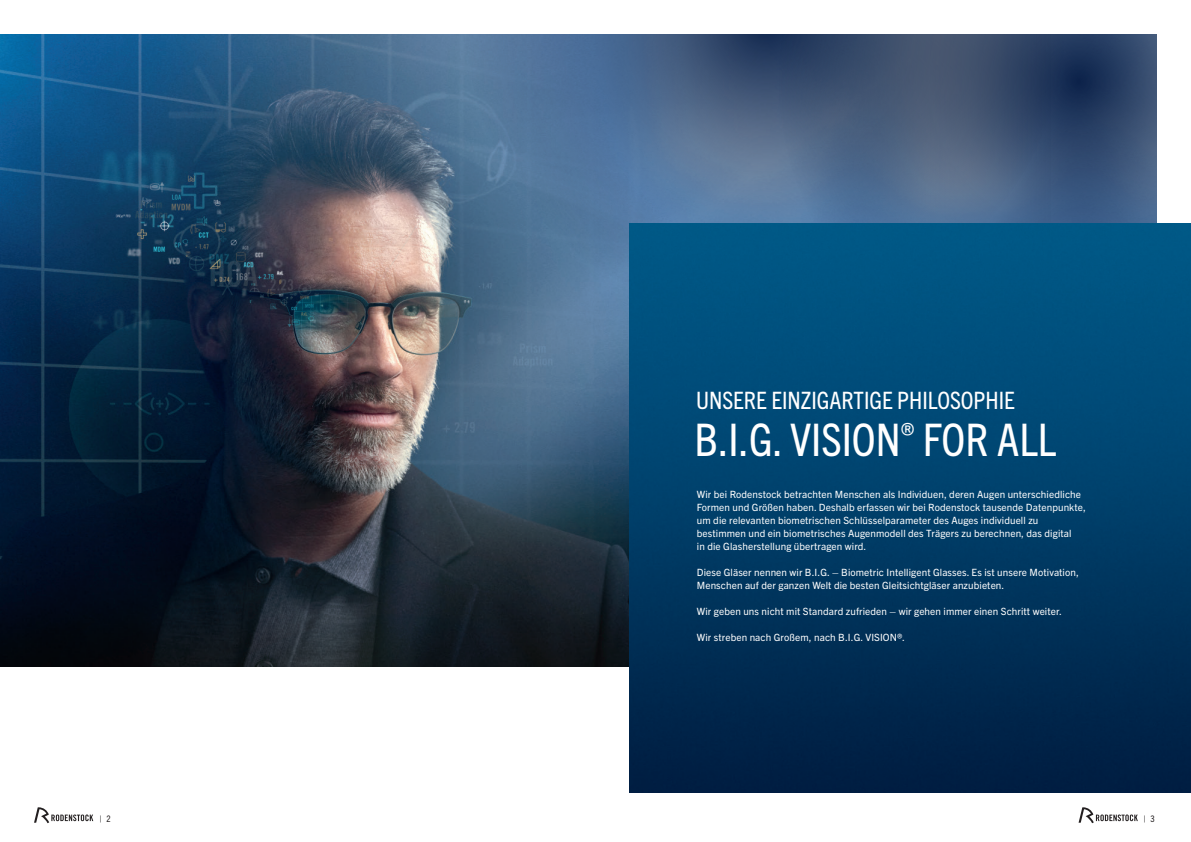
<style>
.page{position:relative;width:1191px;height:842px;background:#fff}
.page>*{position:absolute;margin:0;border:0;box-sizing:border-box;transform-origin:0 0}
.t1{font:condensed 45px "Trade Gothic Next LT Pro";color:#fff}
.t2{font:condensed 24px "Trade Gothic Next LT Pro";color:#fff}
.t3{font:10px/13px "Trade Gothic Next LT Pro";letter-spacing:.01em;color:#fff}
.t4{font:condensed 9px "Trade Gothic Next LT Pro";color:#231f20}
</style>
<div class="page">
<img style="left:0;top:34px;width:629px;height:632px">
<svg style="left:465px;top:34px;width:313px;height:286px;background:#507196"></svg>
<svg style="left:778px;top:34px;width:379px;height:190px;background:#405779"></svg>
<img style="left:629px;top:224px;width:562px;height:568px">
<svg style="left:34px;top:807px;width:59px;height:16px"></svg>
<svg style="left:1078px;top:807px;width:59px;height:16px"></svg>
<h2 class="t2" style="left:696px;top:383px;width:320px">UNSERE EINZIGARTIGE PHILOSOPHIE</h2>
<h1 class="t1" style="left:694px;top:409px;width:363px">B.I.G. VISION<sup>®</sup> FOR ALL</h1>
<p class="t3" style="left:697px;top:487px;width:390px">Wir bei Rodenstock betrachten Menschen als Individuen, deren Augen unterschiedliche Formen und Größen haben. Deshalb erfassen wir bei Rodenstock tausende Datenpunkte, um die relevanten biometrischen Schlüsselparameter des Auges individuell zu bestimmen und ein biometrisches Augenmodell des Trägers zu berechnen, das digital<br>in die Glasherstellung übertragen wird.</p>
<p class="t3" style="left:697px;top:565px;width:383px">Diese Gläser nennen wir B.I.G. – Biometric Intelligent Glasses. Es ist unsere Motivation,<br>Menschen auf der ganzen Welt die besten Gleitsichtgläser anzubieten.</p>
<p class="t3" style="left:697px;top:604px;width:367px">Wir geben uns nicht mit Standard zufrieden – wir gehen immer einen Schritt weiter.</p>
<p class="t3" style="left:697px;top:630px;width:209px">Wir streben nach Großem, nach B.I.G. VISION®.</p>
<p class="t4" style="left:100px;top:812px;width:12px">| 2</p>
<p class="t4" style="left:1143px;top:812px;width:12px">| 3</p>
</div>
